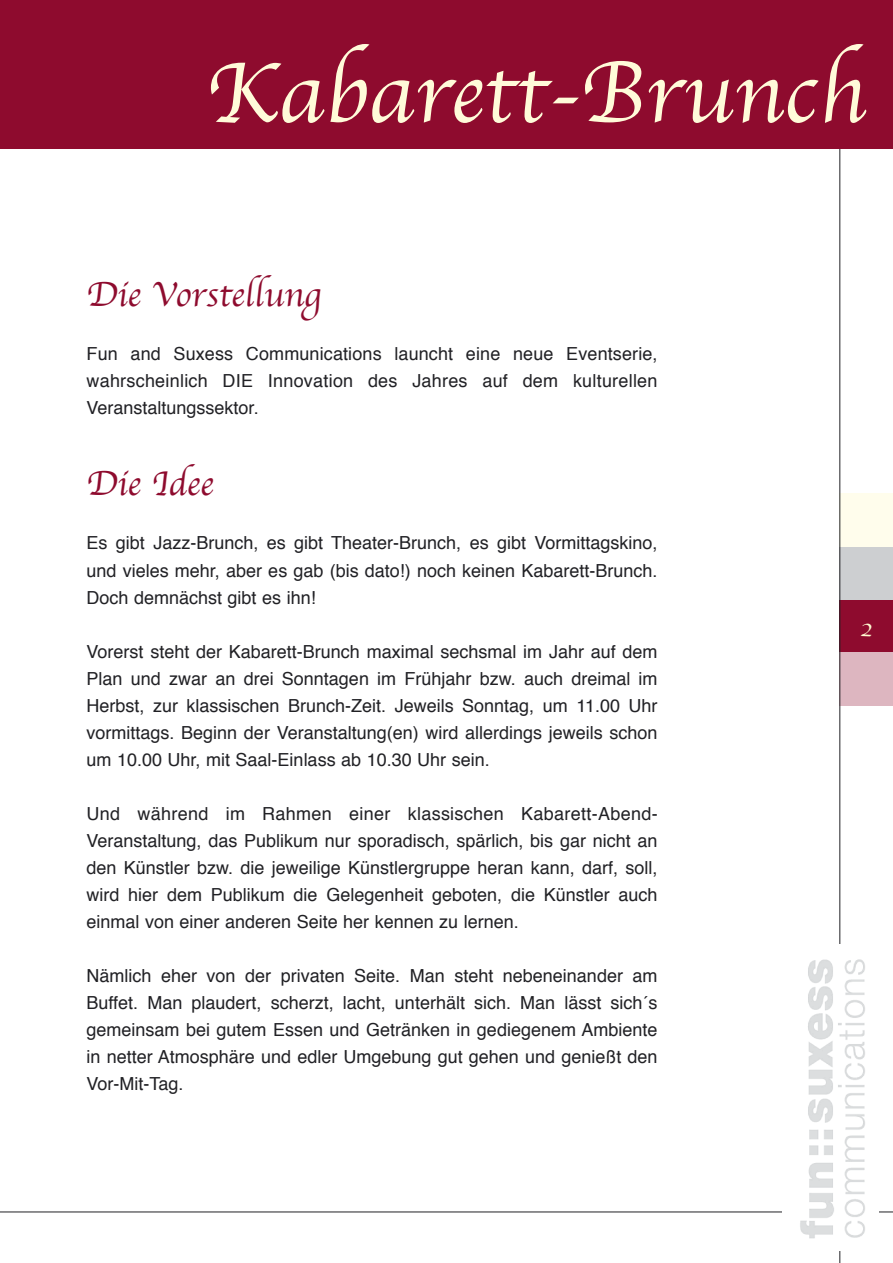
<style>
.page{position:relative;width:893px;height:1263px;background:#fff}
.page>*{position:absolute;margin:0;border:0;box-sizing:border-box;transform-origin:0 0}
.t1{font:90px "Apple Chancery";color:#fffbd9}
.t2{font:36px "Apple Chancery";color:#8e0b2e}
.t3{font:24px "Apple Chancery";color:#fffad0}
.t4{font:18px/27px "Helvetica";color:#212125;text-align:justify}
</style>
<div class="page">
<div style="left:840px;top:600px;width:53px;height:53px;background:#8e0b2e"></div>
<div style="left:840px;top:546px;width:53px;height:54px;background:#cdcfd1"></div>
<div style="left:840px;top:493px;width:53px;height:53px;background:#fffdec"></div>
<div style="left:840px;top:653px;width:53px;height:53px;background:#ddb6c0"></div>
<hr style="left:840px;top:7px;width:1px;height:1256px;background:#212125">
<div style="left:0;top:0;width:893px;height:149px;background:#8e0b2e"></div>
<hr style="left:0;top:1212px;width:893px;height:1px;background:#212125">
<div style="left:782px;top:944px;width:97px;height:306px;background:#fff"></div>
<img style="left:800px;top:959px;width:65px;height:280px">
<h1 class="t1" style="left:206px;top:21px;width:662px">Kabarett-Brunch</h1>
<p class="t2" style="left:87px;top:266px;width:236px">Die Vorstellung</p>
<p class="t4" style="left:87px;top:340px;width:573px">Fun and Suxess Communications launcht eine neue Eventserie, wahrscheinlich DIE Innovation des Jahres auf dem kulturellen Veranstaltungssektor.</p>
<p class="t2" style="left:87px;top:455px;width:129px">Die Idee</p>
<p class="t4" style="left:87px;top:529px;width:572px">Es gibt Jazz-Brunch, es gibt Theater-Brunch, es gibt Vormittagskino, und vieles mehr, aber es gab (bis dato!) noch keinen Kabarett-Brunch.<br>Doch demnächst gibt es ihn!</p>
<p class="t4" style="left:87px;top:637px;width:573px">Vorerst steht der Kabarett-Brunch maximal sechsmal im Jahr auf dem Plan und zwar an drei Sonntagen im Frühjahr bzw. auch dreimal im Herbst, zur klassischen Brunch-Zeit. Jeweils Sonntag, um 11.00 Uhr vormittags. Beginn der Veranstaltung(en) wird allerdings jeweils schon um 10.00 Uhr, mit Saal-Einlass ab 10.30 Uhr sein.</p>
<p class="t4" style="left:87px;top:799px;width:573px">Und während im Rahmen einer klassischen Kabarett-Abend-Veranstaltung, das Publikum nur sporadisch, spärlich, bis gar nicht an den Künstler bzw. die jeweilige Künstlergruppe heran kann, darf, soll, wird hier dem Publikum die Gelegenheit geboten, die Künstler auch einmal von einer anderen Seite her kennen zu lernen.</p>
<p class="t4" style="left:87px;top:961px;width:573px">Nämlich eher von der privaten Seite. Man steht nebeneinander am Buffet. Man plaudert, scherzt, lacht, unterhält sich. Man lässt sich´s gemeinsam bei gutem Essen und Getränken in gediegenem Ambiente in netter Atmosphäre und edler Umgebung gut gehen und genießt den Vor-Mit-Tag.</p>
<h3 class="t3" style="left:860px;top:609px;width:15px">2</h3>
</div>
